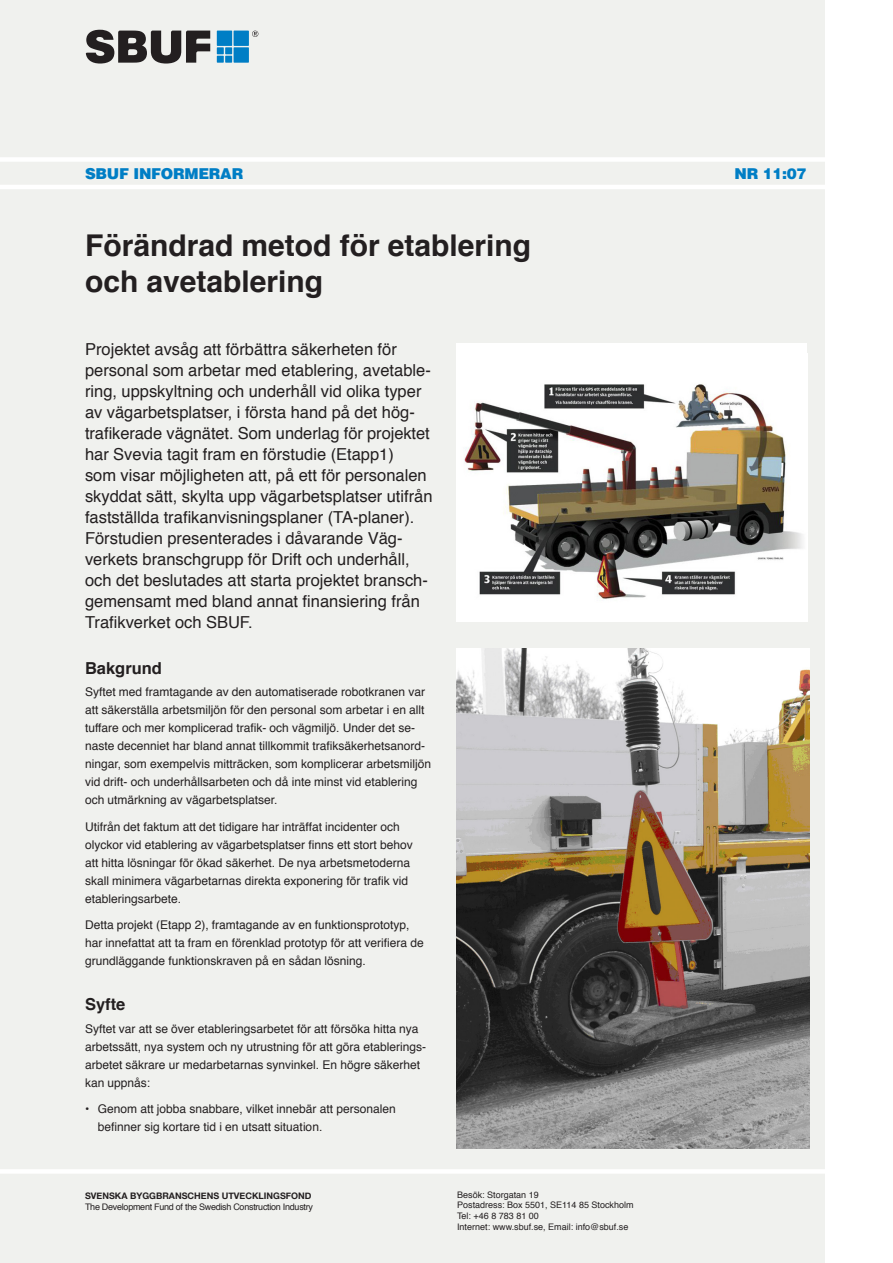
<style>
.page{position:relative;width:893px;height:1263px;background:#fff}
.page>*{position:absolute;margin:0;border:0;box-sizing:border-box;transform-origin:0 0}
.Rubrik{font:700 30px/36px "Helvetica";color:#231f20}
.Ingress{font:16.5px/21px "Helvetica";color:#231f20}
.Mellanrubbe{font:700 16.5px "Helvetica";color:#231f20}
.t1{font:900 15px "Helvetica";letter-spacing:-.02em;color:#007ec5}
.Brödtext{font:12px/18px "Helvetica";color:#231f20}
.t2{font:9px "Helvetica";color:#231f20}
.t3{font:9px "Helvetica";letter-spacing:-.03em;color:#231f20}
.t4{font:700 9px "Helvetica Neue";color:#231f20}
</style>
<div class="page">
<div style="left:0;top:0;width:825px;height:1263px;background:#f0f1ee"></div>
<svg style="left:86px;top:30px;width:124px;height:34px"></svg>
<div style="left:225px;top:47px;width:7px;height:7px;background:#007ec5"></div>
<div style="left:217px;top:47px;width:7px;height:7px;background:#007ec5"></div>
<div style="left:225px;top:56px;width:7px;height:7px;background:#007ec5"></div>
<div style="left:217px;top:56px;width:7px;height:7px;background:#007ec5"></div>
<div style="left:234px;top:47px;width:15px;height:16px;background:#007ec5"></div>
<div style="left:234px;top:31px;width:15px;height:15px;background:#007ec5"></div>
<div style="left:217px;top:31px;width:15px;height:15px;background:#007ec5"></div>
<svg style="left:252px;top:31px;width:6px;height:6px"></svg>
<div style="left:0;top:157px;width:835px;height:5px;background:#fff"></div>
<hr style="left:0;top:185px;width:835px;height:4px;background:#fff">
<div style="left:0;top:1169px;width:836px;height:5px;background:#fff"></div>
<img style="left:457px;top:648px;width:352px;height:500px">
<div style="left:456px;top:343px;width:351px;height:278px;background:#fff"></div>
<img style="left:464px;top:384px;width:339px;height:216px">
<p class="t1" style="left:85px;top:164px;width:160px">SBUF INFORMERAR</p>
<p class="t1" style="left:734px;top:164px;width:74px">NR 11:07</p>
<p class="Rubrik" style="left:85px;top:228px;width:448px">Förändrad metod för etablering och avetablering</p>
<p class="Ingress" style="left:85px;top:340px;width:349px">Projektet avsåg att förbättra säkerheten för personal som arbetar med etablering, avetable&shy;ring, uppskyltning och underhåll vid olika typer av vägarbetsplatser, i första hand på det hög&shy;trafikerade vägnätet. Som underlag för projektet har Svevia tagit fram en förstudie (Etapp1)<br>som visar möjligheten att, på ett för personalen skyddat sätt, skylta upp vägarbetsplatser utifrån fastställda trafikanvisningsplaner (TA-planer).<br>Förstudien presenterades i dåvarande Väg&shy;verkets branschgrupp för Drift och underhåll, och det beslutades att starta projektet bransch&shy;gemensamt med bland annat finansiering från Trafikverket och SBUF.</p>
<p class="Mellanrubbe" style="left:85px;top:655px;width:79px">Bakgrund</p>
<p class="Brödtext" style="left:85px;top:683px;width:347px">Syftet med framtagande av den automatiserade robotkranen var att säkerställa arbetsmiljön för den personal som arbetar i en allt tuffare och mer komplicerad trafik- och vägmiljö. Under det se&shy;naste decenniet har bland annat tillkommit trafiksäkerhetsanord&shy;ningar, som exempelvis mitträcken, som komplicerar arbetsmiljön vid drift- och underhållsarbeten och då inte minst vid etablering och utmärkning av vägarbetsplatser.</p>
<p class="Brödtext" style="left:85px;top:818px;width:329px">Utifrån det faktum att det tidigare har inträffat incidenter och olyckor vid etablering av vägarbetsplatser finns ett stort behov att hitta lösningar för ökad säkerhet. De nya arbetsmetoderna skall minimera vägarbetarnas direkta exponering för trafik vid etableringsarbete.</p>
<p class="Brödtext" style="left:85px;top:916px;width:340px">Detta projekt (Etapp 2), framtagande av en funktionsprototyp, har innefattat att ta fram en förenklad prototyp för att verifiera de grundläggande funktionskraven på en sådan lösning.</p>
<p class="Mellanrubbe" style="left:85px;top:991px;width:42px">Syfte</p>
<p class="Brödtext" style="left:85px;top:1020px;width:342px">Syftet var att se över etableringsarbetet för att försöka hitta nya arbetssätt, nya system och ny utrustning för att göra etablerings&shy;arbetet säkrare ur medarbetarnas synvinkel. En högre säkerhet kan uppnås:</p>
<p class="Brödtext" style="left:98px;top:1100px;width:299px;text-indent:-13px">• Genom att jobba snabbare, vilket innebär att personalen befinner sig kortare tid i en utsatt situation.</p>
<p class="t4" style="left:85px;top:1191px;width:228px">SVENSKA BYGGBRANSCHENS UTVECKLINGSFOND</p>
<p class="t3" style="left:85px;top:1200px;width:229px">The Development Fund of the Swedish Construction Industry</p>
<p class="t2" style="left:457px;top:1187px;width:83px">Besök: Storgatan 19</p>
<p class="t2" style="left:457px;top:1198px;width:178px">Postadress: Box 5501, SE114 85 Stockholm</p>
<p class="t2" style="left:457px;top:1209px;width:83px">Tel: +46 8 783 81 00</p>
<p class="t2" style="left:457px;top:1220px;width:173px">Internet: www.sbuf.se, Email: info@sbuf.se</p>
</div>
